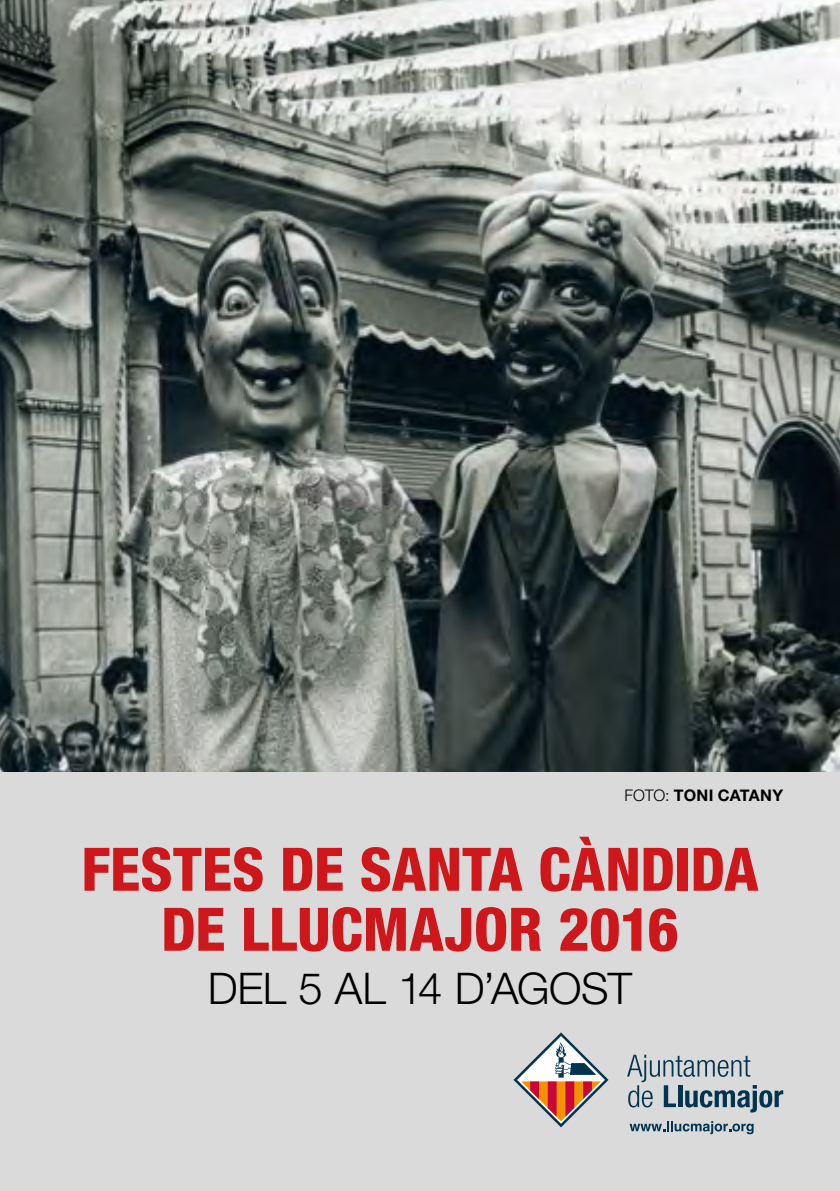
<style>
.page{position:relative;width:840px;height:1191px;background:#fff}
.page>*{position:absolute;margin:0;border:0;box-sizing:border-box;transform-origin:0 0}
.t1{font:800 condensed 60px "Helvetica Neue LT Std";letter-spacing:-.005em;color:#cd171a}
.t2{font:300 43.6px "Helvetica Neue LT Std";letter-spacing:-.015em;color:#000}
.txt{font:700 16px "Helvetica Neue LT Std";letter-spacing:.01em;color:#000}
.s1{font-weight:300}
</style>
<div class="page">
<div style="left:0;top:0;width:839px;height:1191px;background:#dadada"></div>
<svg style="left:629px;top:1121px;width:124px;height:13px"></svg>
<svg style="left:627px;top:1054px;width:155px;height:58px"></svg>
<svg style="left:513px;top:1032px;width:95px;height:95px"></svg>
<img style="left:0;top:0;width:839px;height:771px">
<p class="txt" style="left:624px;top:785px;width:160px"><span class="s1">FOTO:</span> TONI CATANY</p>
<h4 class="t1" style="left:81px;top:832px;width:678px">FESTES DE SANTA CÀNDIDA</h4>
<h4 class="t1" style="left:161px;top:892px;width:518px">DE LLUCMAJOR 2016</h4>
<h3 class="t2" style="left:208px;top:961px;width:425px">DEL 5 AL 14 D’AGOST</h3>
</div>
